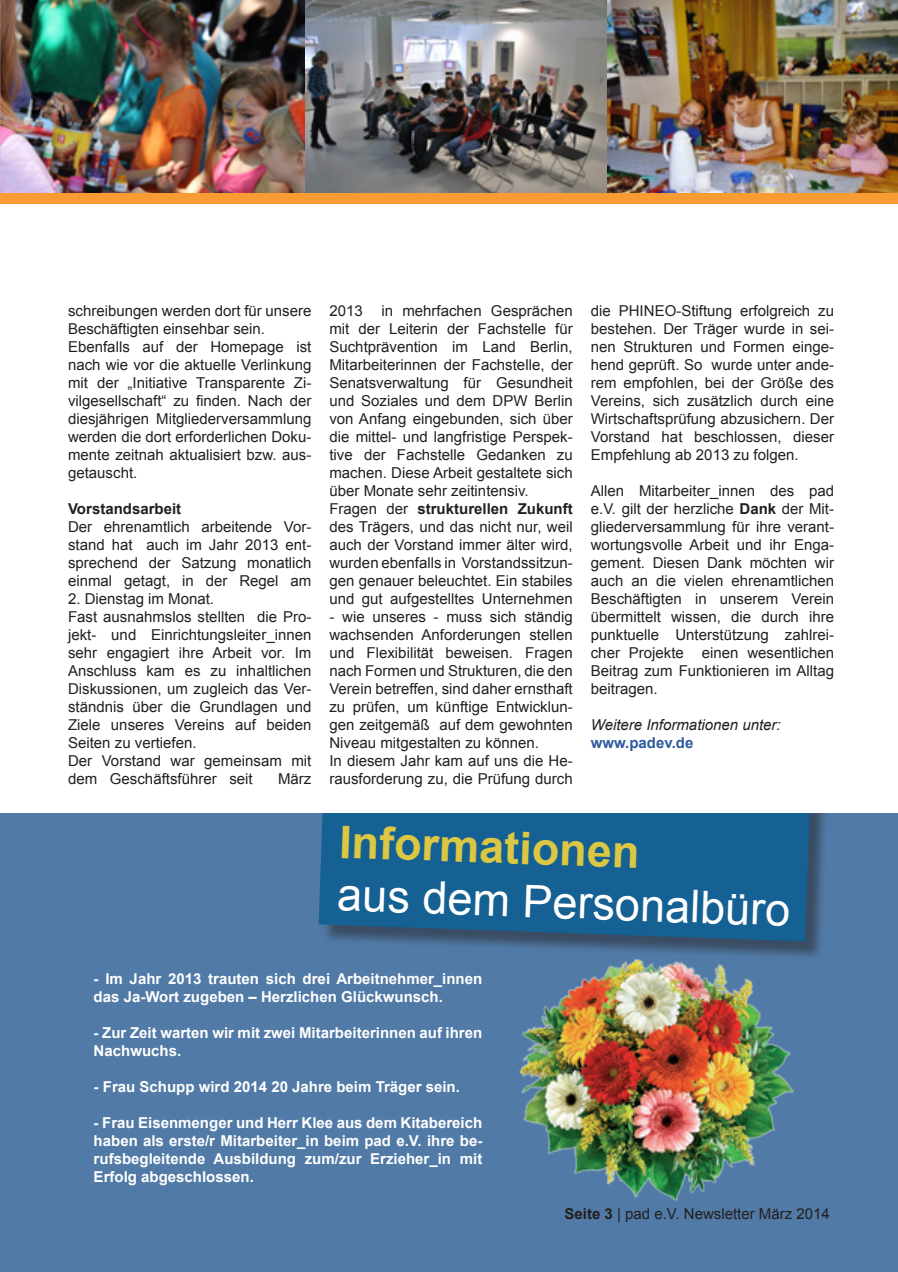
<style>
.page{position:relative;width:898px;height:1272px;background:#fff}
.page>*{position:absolute;margin:0;border:0;box-sizing:border-box;transform-origin:0 0}
.t1{font:45px "Arial";color:#fff}
.t2{font:700 45px "Arial";color:#dbc743}
.t3{font:15px/18px "Arial";color:#231f20}
.t4{font:700 15px/18px "Arial";color:#fff}
.t5{font:italic 15px "Arial";color:#231f20}
.t6{font:700 15px "Arial";color:#231f20}
.t7{font:700 15px "Arial";color:#2c5a9d}
.s1{font-weight:700}
</style>
<div class="page">
<img style="left:1px;top:0;width:304px;height:193px">
<img style="left:305px;top:0;width:302px;height:193px">
<img style="left:607px;top:0;width:290px;height:193px">
<div style="left:0;top:743px;width:897px;height:528px;background:#517aa6"></div>
<div style="left:321px;top:706px;width:509px;height:254px;background:#231f20;opacity:.5"></div>
<svg style="left:318px;top:812px;width:494px;height:129px;background:#196191"></svg>
<div style="left:0;top:699px;width:897px;height:113px;background:#fff"></div>
<img style="left:511px;top:940px;width:289px;height:261px">
<img style="left:0;top:0;width:1px;height:195px">
<div style="left:0;top:193px;width:897px;height:11px;background:#f89b33"></div>
<p class="t3" style="left:68px;top:301px;width:245px">schreibungen werden dort für unsere Beschäftigten einsehbar sein.<br>Ebenfalls auf der Homepage ist nach wie vor die aktuelle Verlinkung mit der „Initiative Transparente Zi&shy;vilgesellschaft“ zu finden. Nach der diesjährigen Mitgliederversammlung werden die dort erforderlichen Doku&shy;mente zeitnah aktualisiert bzw. aus&shy;getauscht.</p>
<p class="t6" style="left:68px;top:498px;width:115px">Vorstandsarbeit</p>
<p class="t3" style="left:68px;top:517px;width:245px;text-align:justify">Der ehrenamtlich arbeitende Vor&shy;stand hat auch im Jahr 2013 ent&shy;sprechend der Satzung monatlich einmal getagt, in der Regel am</p>
<p class="t3" style="left:68px;top:589px;width:245px">2. Dienstag im Monat.<br>Fast ausnahmslos stellten die Pro&shy;jekt- und Einrichtungsleiter_innen sehr engagiert ihre Arbeit vor. Im<br>Anschluss kam es zu inhaltlichen<br>Diskussionen, um zugleich das Ver&shy;ständnis über die Grundlagen und<br>Ziele unseres Vereins auf beiden<br>Seiten zu vertiefen.<br>Der Vorstand war gemeinsam mit dem Geschäftsführer seit</p>
<p class="t3" style="left:278px;top:769px;width:35px">März</p>
<p class="t3" style="left:329px;top:301px;width:245px">2013 in mehrfachen Gesprächen mit der Leiterin der Fachstelle für Suchtprävention im Land Berlin, Mitarbeiterinnen der Fachstelle, der Senatsverwaltung für Gesundheit und Soziales und dem DPW Berlin von Anfang eingebunden, sich über die mittel- und langfristige Perspek&shy;tive der Fachstelle Gedanken zu machen. Diese Arbeit gestaltete sich über Monate sehr zeitintensiv.<br>Fragen der <span class="s1">strukturellen Zukunft </span>des Trägers, und das nicht nur, weil auch der Vorstand immer älter wird, wurden ebenfalls in Vorstandssitzun&shy;gen genauer beleuchtet. Ein stabiles und gut aufgestelltes Unternehmen</p>
<p class="t3" style="left:329px;top:607px;width:245px">- wie unseres - muss sich ständig wachsenden Anforderungen stellen und Flexibilität beweisen. Fragen nach Formen und Strukturen, die den Verein betreffen, sind daher ernsthaft zu prüfen, um künftige Entwicklun&shy;gen zeitgemäß auf dem gewohnten Niveau mitgestalten zu können.<br>In diesem Jahr kam auf uns die He&shy;rausforderung zu, die Prüfung durch</p>
<p class="t3" style="left:590px;top:301px;width:245px;text-align:justify">die PHINEO-Stiftung erfolgreich zu bestehen. Der Träger wurde in sei&shy;nen Strukturen und Formen einge&shy;hend geprüft. So wurde unter ande&shy;rem empfohlen, bei der Größe des Vereins, sich zusätzlich durch eine Wirtschaftsprüfung abzusichern. Der Vorstand hat beschlossen, dieser Empfehlung ab 2013 zu folgen.</p>
<p class="t3" style="left:590px;top:481px;width:245px;text-align:justify">Allen Mitarbeiter_innen des pad e.V. gilt der herzliche <span class="s1">Dank</span> der Mit&shy;gliederversammlung für ihre verant&shy;wortungsvolle Arbeit und ihr Enga&shy;gement. Diesen Dank möchten wir auch an die vielen ehrenamtlichen Beschäftigten in unserem Verein übermittelt wissen, die durch ihre punktuelle Unterstützung zahlrei&shy;cher Projekte einen wesentlichen Beitrag zum Funktionieren im Alltag beitragen.</p>
<p class="t5" style="left:590px;top:714px;width:191px">Weitere Informationen unter:</p>
<p class="t7" style="left:590px;top:732px;width:104px">www.padev.de</p>
<h1 class="t2" style="left:340px;top:811px;width:302px;rotate:2deg">Informationen</h1>
<h1 class="t1" style="left:338px;top:864px;width:454px;rotate:2deg">aus dem Personalbüro</h1>
<p class="t4" style="left:94px;top:970px;width:390px">- Im Jahr 2013 trauten sich drei Arbeitnehmer_innen das Ja-Wort zugeben – Herzlichen Glückwunsch.</p>
<p class="t4" style="left:94px;top:1024px;width:390px">- Zur Zeit warten wir mit zwei Mitarbeiterinnen auf ihren<br>Nachwuchs.</p>
<p class="t4" style="left:94px;top:1078px;width:367px">- Frau Schupp wird 2014 20 Jahre beim Träger sein.</p>
<p class="t4" style="left:94px;top:1114px;width:390px;text-align:justify">- Frau Eisenmenger und Herr Klee aus dem Kitabereich haben als erste/r Mitarbeiter_in beim pad e.V. ihre be&shy;rufsbegleitende Ausbildung zum/zur Erzieher_in mit Erfolg abgeschlossen.</p>
<p class="t3" style="left:564px;top:1204px;width:267px"><span class="s1">Seite 3</span> | pad e.V. Newsletter März 2014</p>
</div>
